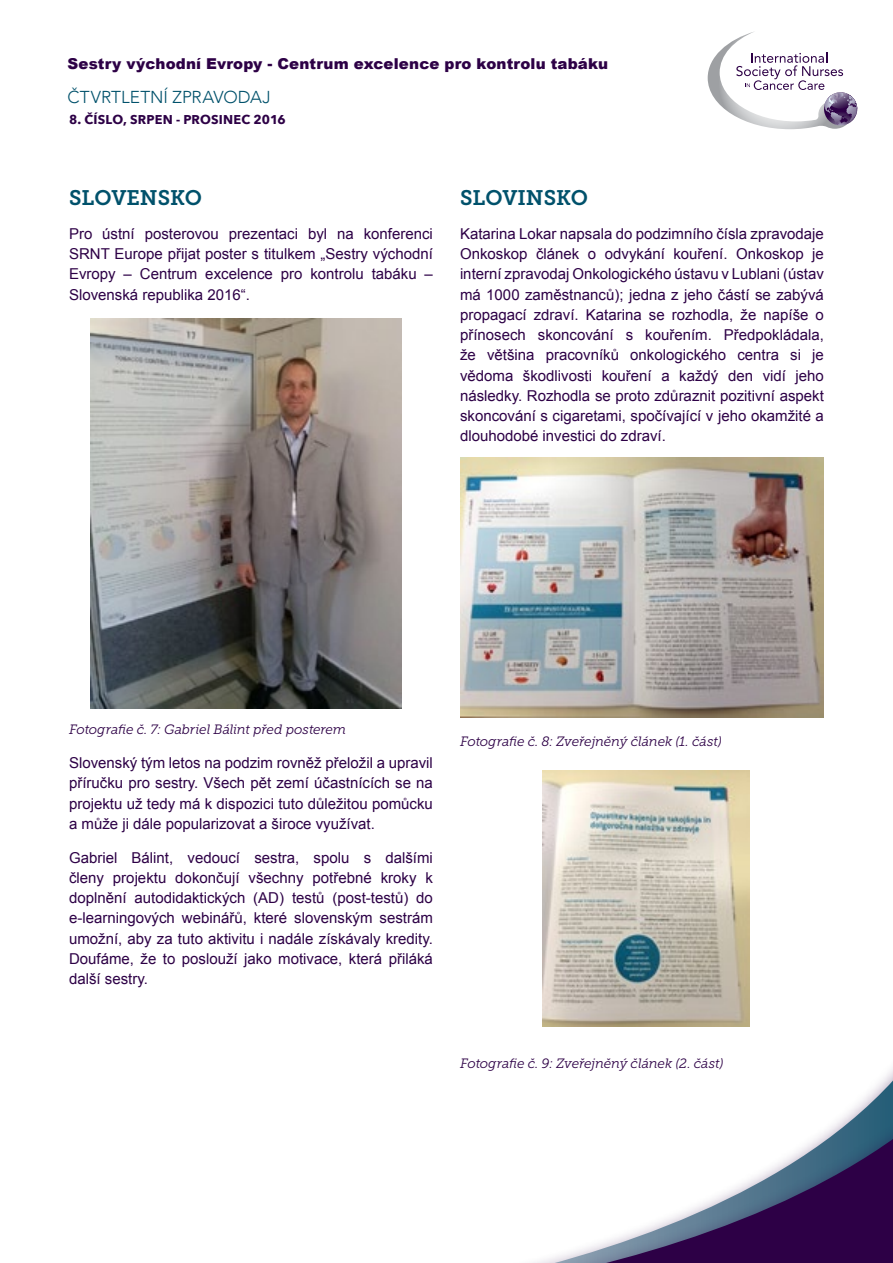
<style>
.page{position:relative;width:893px;height:1263px;background:#fff}
.page>*{position:absolute;margin:0;border:0;box-sizing:border-box;transform-origin:0 0}
.t1{font:21px "Museo Slab 700";color:#00516b}
.t2{font:300 17.25px "Avenir";color:#00516b}
.t3{font:15px/20.2px "Arial";color:#2d0046;text-align:justify}
.t4{font:900 15px "Arial";letter-spacing:.01em;color:#2d0046}
.t5{font:italic 13.5px "Museo Slab 300";letter-spacing:-.005em;color:#2d0046}
.t6{font:700 12.75px "Avenir Next";letter-spacing:.015em;color:#2d0046}
</style>
<div class="page">
<svg style="left:534px;top:920px;width:359px;height:343px"></svg>
<svg style="left:708px;top:32px;width:150px;height:97px"></svg>
<img style="left:91px;top:319px;width:310px;height:389px">
<img style="left:460px;top:458px;width:364px;height:259px">
<img style="left:543px;top:771px;width:206px;height:255px">
<p class="t4" style="left:68px;top:53px;width:542px">Sestry východní Evropy - Centrum excelence pro kontrolu tabáku</p>
<p class="t2" style="left:68px;top:87px;width:205px">ČTVRTLETNÍ ZPRAVODAJ</p>
<p class="t6" style="left:69px;top:109px;width:218px">8. ČÍSLO, SRPEN - PROSINEC 2016</p>
<h1 class="t1" style="left:69px;top:186px;width:134px">SLOVENSKO</h1>
<p class="t3" style="left:69px;top:224px;width:365px">Pro ústní posterovou prezentaci byl na konferenci SRNT Europe přijat poster s titulkem „Sestry východní Evropy – Centrum excelence pro kontrolu tabáku – Slovenská republika 2016“.</p>
<h1 class="t1" style="left:460px;top:186px;width:129px">SLOVINSKO</h1>
<p class="t3" style="left:460px;top:224px;width:365px">Katarina Lokar napsala do podzimního čísla zpravodaje Onkoskop článek o odvykání kouření. Onkoskop je interní zpravodaj Onkologického ústavu v Lublani (ústav má 1000 zaměstnanců); jedna z jeho částí se zabývá propagací zdraví. Katarina se rozhodla, že napíše o přínosech skoncování s kouřením. Předpokládala, že většina pracovníků onkologického centra si je vědoma škodlivosti kouření a každý den vidí jeho následky. Rozhodla se proto zdůraznit pozitivní aspekt skoncování s cigaretami, spočívající v jeho okamžité a dlouhodobé investici do zdraví.</p>
<p class="t5" style="left:69px;top:722px;width:279px">Fotografie č. 7: Gabriel Bálint před posterem</p>
<p class="t3" style="left:69px;top:753px;width:365px">Slovenský tým letos na podzim rovněž přeložil a upravil příručku pro sestry. Všech pět zemí účastnících se na projektu už tedy má k dispozici tuto důležitou pomůcku a může ji dále popularizovat a široce využívat.</p>
<p class="t3" style="left:69px;top:847px;width:365px">Gabriel Bálint, vedoucí sestra, spolu s dalšími členy projektu dokončují všechny potřebné kroky k doplnění autodidaktických (AD) testů (post-testů) do e-learningových webinářů, které slovenským sestrám umožní, aby za tuto aktivitu i nadále získávaly kredity.<br>Doufáme, že to poslouží jako motivace, která přiláká další sestry.</p>
<p class="t5" style="left:460px;top:734px;width:263px">Fotografie č. 8: Zveřejněný článek (1. část)</p>
<p class="t5" style="left:460px;top:1056px;width:265px">Fotografie č. 9: Zveřejněný článek (2. část)</p>
</div>
